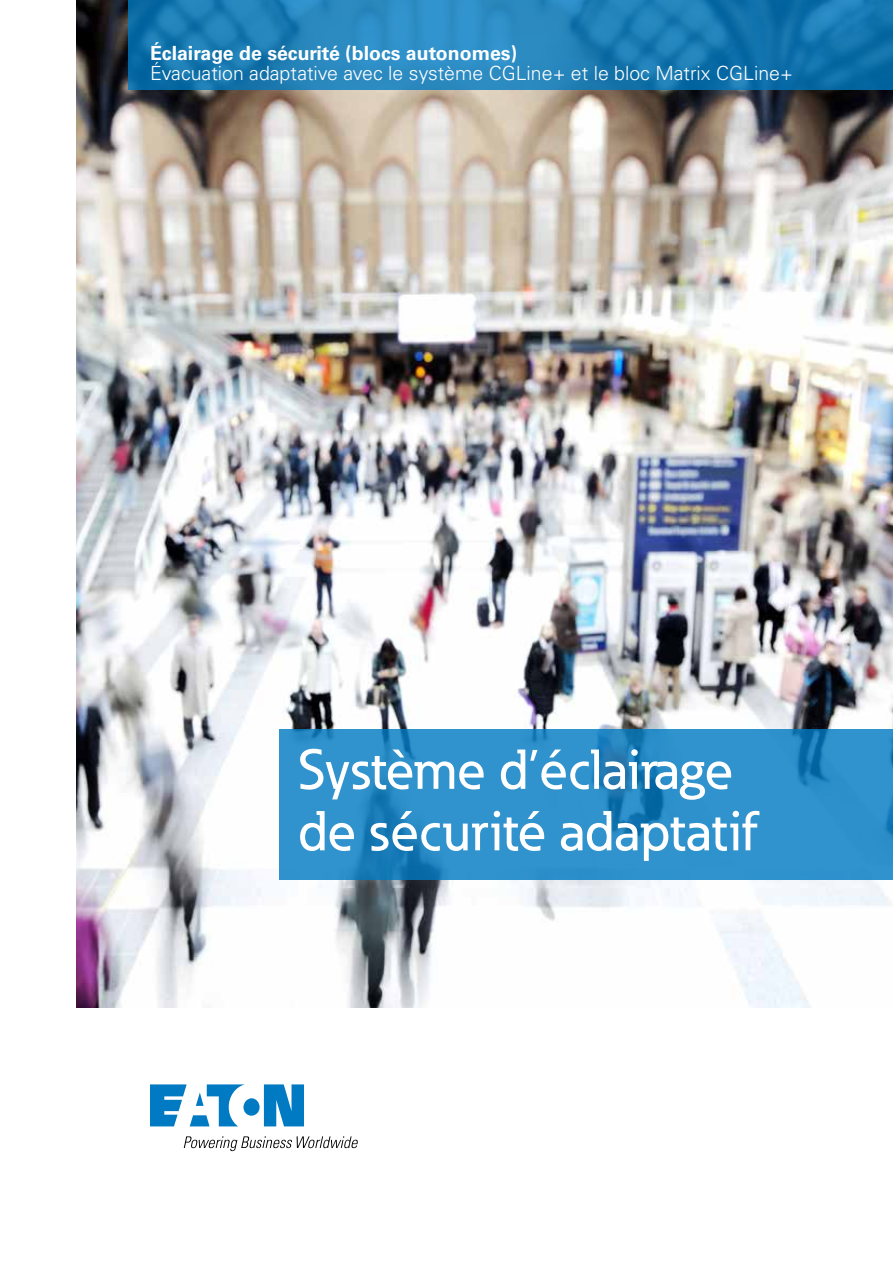
<style>
.page{position:relative;width:893px;height:1263px;background:#fff}
.page>*{position:absolute;margin:0;border:0;box-sizing:border-box;transform-origin:0 0}
.t1{font:500 55.5px/61.5px "Eaton";color:#fff}
.t2{font:300 19.5px "Univers LT Std";color:#fff}
.t3{font:700 19.5px "Univers LT Std";color:#fff}
</style>
<div class="page">
<img style="left:76px;top:0;width:817px;height:1008px">
<svg style="left:279px;top:729px;width:614px;height:151px;background:#2b8ec8"></svg>
<svg style="left:128px;top:0;width:765px;height:90px;background:#1d7db5"></svg>
<svg style="left:150px;top:1084px;width:154px;height:42px"></svg>
<svg style="left:184px;top:1136px;width:174px;height:15px"></svg>
<p class="t3" style="left:150px;top:42px;width:369px">Éclairage de sécurité (blocs autonomes)</p>
<p class="t2" style="left:150px;top:61px;width:644px">Évacuation adaptative avec le système CGLine+ et le bloc Matrix CGLine+</p>
<h1 class="t1" style="left:298px;top:738px;width:464px">Système d’éclairage de sécurité adaptatif</h1>
</div>
